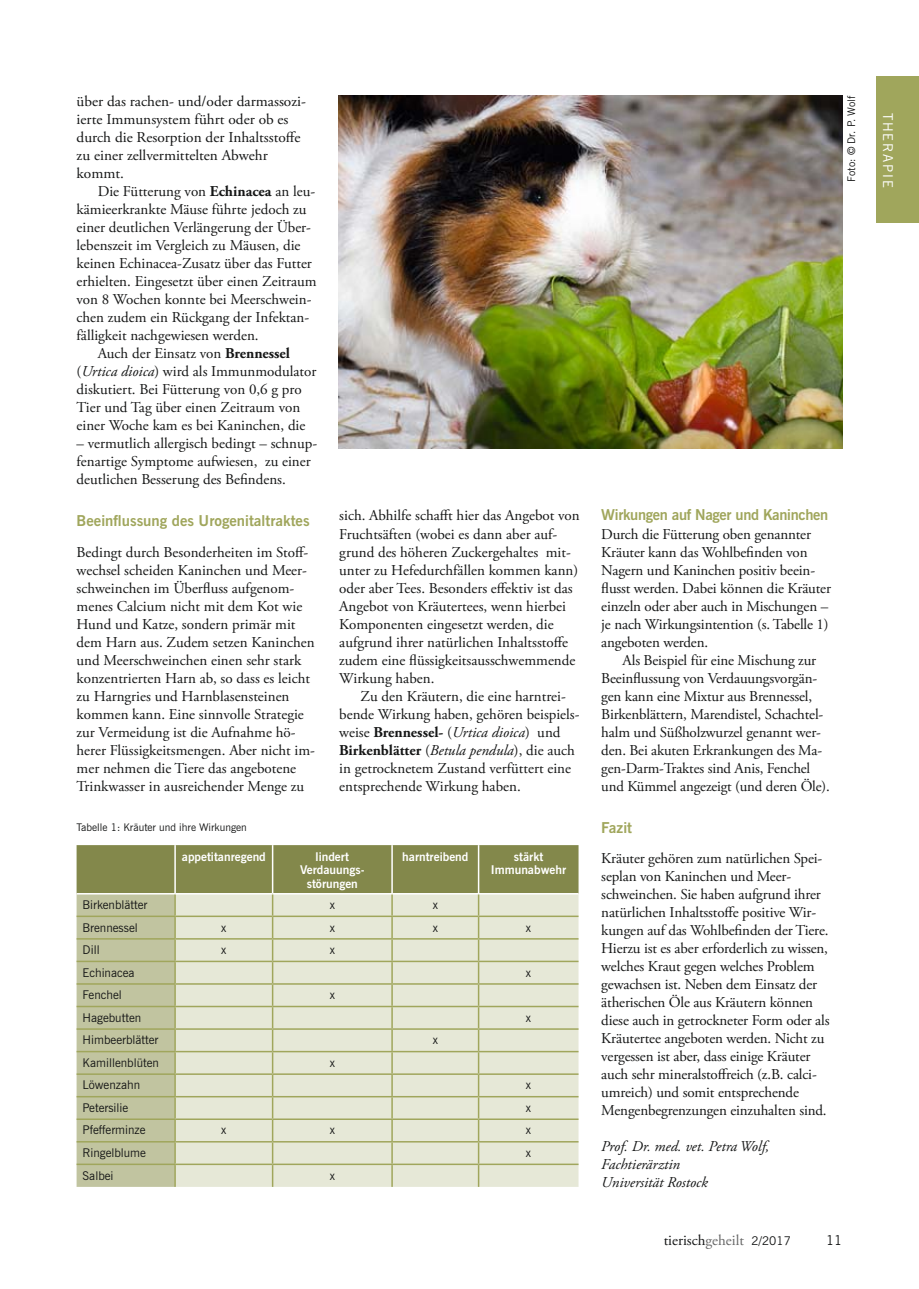
<style>
.page{position:relative;width:919px;height:1289px;background:#fff}
.page>*{position:absolute;margin:0;border:0;box-sizing:border-box;transform-origin:0 0}
.t1{font:15px/18px "Adobe Garamond Pro";color:#151616}
.t2{font:italic 15px/18px "Adobe Garamond Pro";color:#151616}
.t3{font:700 15px "News Gothic BT";color:#a0a65c}
.t4{font:700 15px "News Gothic BT";letter-spacing:-.02em;color:#a0a65c}
.t5{font:13.5px "News Gothic BT";letter-spacing:.14em;color:#fff}
.t6{font:13.5px "News Gothic BT";color:#151616}
.t7{font:12px "News Gothic BT";color:#151616}
.t8{font:700 12px/13.5px "News Gothic BT";color:#fff;text-align:center}
.t9{font:10.65px "Trade Gothic";color:#151616}
.t10{font:10.5px "News Gothic BT";color:#151616}
.s1{font-weight:700}
.s2{font-style:italic}
.s3{color:#676767}
.s4{font-family:"News Gothic BT";font-size:12px}
</style>
<div class="page">
<div style="left:876px;top:77px;width:42px;height:146px;background:#a0a65c"></div>
<svg style="left:77px;top:845px;width:501px;height:341px;background:#ced0b3"></svg>
<img style="left:339px;top:95px;width:503px;height:353px">
<p class="t1" style="left:77px;top:94px;width:231px">über das rachen- und/oder darmassozi&shy;ierte Immunsystem führt oder ob es durch die Resorption der Inhaltsstoffe zu einer zellvermittelten Abwehr kommt.</p>
<p class="t1" style="left:98px;top:184px;width:219px">Die Fütterung von <span class="s1">Echinacea</span> an leu-</p>
<p class="t1" style="left:77px;top:202px;width:231px">kämieerkrankte Mäuse führte jedoch zu</p>
<p class="t1" style="left:77px;top:220px;width:236px">einer deutlichen Verlängerung der Über-</p>
<p class="t1" style="left:77px;top:238px;width:225px">lebenszeit im Vergleich zu Mäusen, die</p>
<p class="t1" style="left:77px;top:256px;width:237px">keinen Echinacea-Zusatz über das Futter</p>
<p class="t1" style="left:77px;top:274px;width:242px">erhielten. Eingesetzt über einen Zeitraum</p>
<p class="t1" style="left:77px;top:292px;width:236px">von 8 Wochen konnte bei Meerschwein-</p>
<p class="t1" style="left:77px;top:310px;width:234px">chen zudem ein Rückgang der Infektan-</p>
<p class="t1" style="left:77px;top:328px;width:183px">fälligkeit nachgewiesen werden.</p>
<p class="t1" style="left:98px;top:346px;width:194px">Auch der Einsatz von <span class="s1">Brennessel</span></p>
<p class="t1" style="left:77px;top:364px;width:241px">(<span class="s2">Urtica dioica</span>) wird als Immunmodulator</p>
<p class="t1" style="left:77px;top:382px;width:227px">diskutiert. Bei Fütterung von 0,6 g pro</p>
<p class="t1" style="left:77px;top:400px;width:225px">Tier und Tag über einen Zeitraum von</p>
<p class="t1" style="left:77px;top:418px;width:230px">einer Woche kam es bei Kaninchen, die</p>
<p class="t1" style="left:77px;top:436px;width:242px">– vermutlich allergisch bedingt – schnup&shy;fenartige Symptome aufwiesen, zu einer deutlichen Besserung des Befindens.</p>
<p class="t3" style="left:77px;top:515px;width:234px">Beeinflussung des Urogenitaltraktes</p>
<p class="t1" style="left:77px;top:544px;width:240px">Bedingt durch Besonderheiten im Stoff&shy;wechsel scheiden Kaninchen und Meer&shy;schweinchen im Überfluss aufgenom&shy;menes Calcium nicht mit dem Kot wie Hund und Katze, sondern primär mit dem Harn aus. Zudem setzen Kaninchen und Meerschweinchen einen sehr stark konzentrierten Harn ab, so dass es leicht zu Harngries und Harnblasensteinen kommen kann. Eine sinnvolle Strategie zur Vermeidung ist die Aufnahme hö&shy;herer Flüssigkeitsmengen. Aber nicht im&shy;mer nehmen die Tiere das angebotene Trinkwasser in ausreichender Menge zu</p>
<p class="t1" style="left:339px;top:508px;width:242px">sich. Abhilfe schafft hier das Angebot von Fruchtsäften (wobei es dann aber auf&shy;grund des höheren Zuckergehaltes mit&shy;unter zu Hefedurchfällen kommen kann) oder aber Tees. Besonders effektiv ist das Angebot von Kräutertees, wenn hierbei Komponenten eingesetzt werden, die aufgrund ihrer natürlichen Inhaltsstoffe zudem eine flüssigkeitsausschwemmende Wirkung haben.</p>
<p class="t1" style="left:339px;top:688px;width:242px;text-indent:21px">Zu den Kräutern, die eine harntrei&shy;bende Wirkung haben, gehören beispiels&shy;weise <span class="s1">Brennessel-</span> (<span class="s2">Urtica dioica</span>) und <span class="s1">Birkenblätter</span> (<span class="s2">Betula pendula</span>), die auch in getrocknetem Zustand verfüttert eine entsprechende Wirkung haben.</p>
<p class="t10" style="left:77px;top:822px;width:172px">Tabelle 1: Kräuter und ihre Wirkungen</p>
<p class="t8" style="left:182px;top:850px;width:85px">appetitanregend</p>
<p class="t8" style="left:300px;top:850px;width:66px">lindert<br>Verdauungs&shy;störungen</p>
<p class="t8" style="left:402px;top:850px;width:68px">harntreibend</p>
<p class="t8" style="left:491px;top:850px;width:77px">stärkt<br>Immunabwehr</p>
<p class="t7" style="left:83px;top:899px;width:66px">Birkenblätter</p>
<p class="t7" style="left:330px;top:899px;width:7px">x</p>
<p class="t7" style="left:432px;top:899px;width:7px">x</p>
<p class="t7" style="left:83px;top:922px;width:57px">Brennessel</p>
<p class="t7" style="left:221px;top:922px;width:7px">x</p>
<p class="t7" style="left:330px;top:922px;width:7px">x</p>
<p class="t7" style="left:432px;top:922px;width:7px">x</p>
<p class="t7" style="left:526px;top:922px;width:7px">x</p>
<p class="t7" style="left:83px;top:945px;width:19px">Dill</p>
<p class="t7" style="left:221px;top:945px;width:7px">x</p>
<p class="t7" style="left:330px;top:945px;width:7px">x</p>
<p class="t7" style="left:83px;top:967px;width:54px">Echinacea</p>
<p class="t7" style="left:526px;top:967px;width:7px">x</p>
<p class="t7" style="left:83px;top:990px;width:41px">Fenchel</p>
<p class="t7" style="left:330px;top:990px;width:7px">x</p>
<p class="t7" style="left:83px;top:1012px;width:60px">Hagebutten</p>
<p class="t7" style="left:526px;top:1012px;width:7px">x</p>
<p class="t7" style="left:83px;top:1035px;width:77px">Himbeerblätter</p>
<p class="t7" style="left:432px;top:1035px;width:7px">x</p>
<p class="t7" style="left:83px;top:1057px;width:78px">Kamillenblüten</p>
<p class="t7" style="left:330px;top:1057px;width:7px">x</p>
<p class="t7" style="left:83px;top:1080px;width:59px">Löwenzahn</p>
<p class="t7" style="left:526px;top:1080px;width:7px">x</p>
<p class="t7" style="left:83px;top:1102px;width:47px">Petersilie</p>
<p class="t7" style="left:526px;top:1102px;width:7px">x</p>
<p class="t7" style="left:83px;top:1125px;width:65px">Pfefferminze</p>
<p class="t7" style="left:221px;top:1125px;width:7px">x</p>
<p class="t7" style="left:330px;top:1125px;width:7px">x</p>
<p class="t7" style="left:526px;top:1125px;width:7px">x</p>
<p class="t7" style="left:83px;top:1147px;width:65px">Ringelblume</p>
<p class="t7" style="left:526px;top:1147px;width:7px">x</p>
<p class="t7" style="left:83px;top:1170px;width:32px">Salbei</p>
<p class="t7" style="left:330px;top:1170px;width:7px">x</p>
<p class="t9" style="left:847px;top:182px;width:88px;rotate:-90deg">Foto: © Dr. P. Wolf</p>
<p class="t4" style="left:601px;top:508px;width:228px">Wirkungen auf Nager und Kaninchen</p>
<p class="t1" style="left:601px;top:526px;width:231px">Durch die Fütterung oben genannter Kräuter kann das Wohlbefinden von Nagern und Kaninchen positiv beein&shy;flusst werden. Dabei können die Kräuter einzeln oder aber auch in Mischungen – je nach Wirkungsintention (s. Tabelle 1) angeboten werden.</p>
<p class="t1" style="left:601px;top:652px;width:230px;text-indent:21px">Als Beispiel für eine Mischung zur Beeinflussung von Verdauungsvorgän&shy;gen kann eine Mixtur aus Brennessel, Birkenblättern, Marendistel, Schachtel&shy;halm und Süßholzwurzel genannt wer&shy;den. Bei akuten Erkrankungen des Ma&shy;gen-Darm-Traktes sind Anis, Fenchel und Kümmel angezeigt (und deren Öle).</p>
<p class="t3" style="left:601px;top:821px;width:32px">Fazit</p>
<p class="t1" style="left:601px;top:850px;width:230px">Kräuter gehören zum natürlichen Spei&shy;seplan von Kaninchen und Meer&shy;schweinchen. Sie haben aufgrund ihrer natürlichen Inhaltsstoffe positive Wir&shy;kungen auf das Wohlbefinden der Tiere.<br>Hierzu ist es aber erforderlich zu wissen, welches Kraut gegen welches Problem gewachsen ist. Neben dem Einsatz der ätherischen Öle aus Kräutern können diese auch in getrockneter Form oder als Kräutertee angeboten werden. Nicht zu vergessen ist aber, dass einige Kräuter auch sehr mineralstoffreich (z.B. calci&shy;umreich) und somit entsprechende Mengenbegrenzungen einzuhalten sind.</p>
<p class="t2" style="left:601px;top:1138px;width:169px">Prof. Dr. med. vet. Petra Wolf,<br>Fachtierärztin<br>Universität Rostock</p>
<p class="t1" style="left:663px;top:1232px;width:129px">tierisch<span class="s3">geheilt</span> <span class="s4">2/2017</span></p>
<p class="t6" style="left:826px;top:1234px;width:18px">11</p>
<p class="t5" style="left:893px;top:113px;width:76px;rotate:90deg">THERAPIE</p>
</div>
